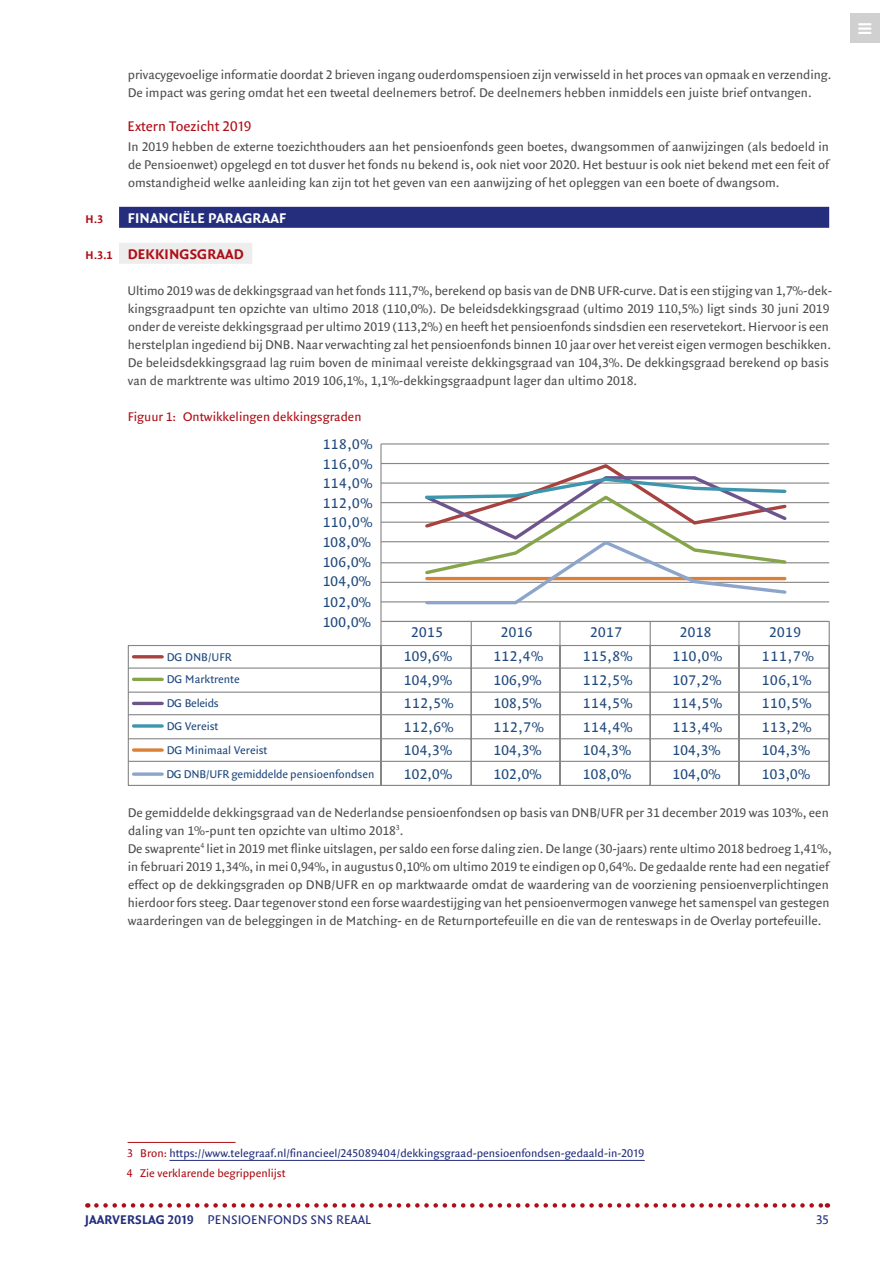
<style>
.page{position:relative;width:893px;height:1263px;background:#fff}
.page>*{position:absolute;margin:0;border:0;box-sizing:border-box;transform-origin:0 0}
.t1{font:15px "Quadraat Sans OT";letter-spacing:.035em;color:#1f497d}
.t2{font:15px "Quadraat Sans OT Bld";letter-spacing:.01em;color:#fff}
.t3{font:15px "Quadraat Sans OT";color:#ae0e16}
.t4{font:15px "Quadraat Sans OT Bld";letter-spacing:.01em;color:#ae0e16}
.t5{font:13.5px/18px "Quadraat Sans OT";color:#4f4f4f}
.t6{font:13.5px "Quadraat Sans OT";letter-spacing:.01em;color:#242e7c}
.t7{font:13.5px "Quadraat Sans OT";color:#ae0e16}
.t8{font:12px/19.2px "Quadraat Sans OT";color:#242e7c}
.t9{font:12px "Quadraat Sans OT";color:#1f497d}
.t10{font:12px "Quadraat Sans OT";letter-spacing:-.02em;color:#1f497d}
.t11{font:12px "Quadraat Sans OT Bld";color:#ae0e16}
.s1{font-size:12px}
.s2{color:#ae0e16}
.s3{font-family:"Quadraat Sans OT Bld"}
</style>
<div class="page">
<svg style="left:96px;top:1203px;width:732px;height:5px"></svg>
<div style="left:850px;top:13px;width:30px;height:30px;background:#d0d0d0"></div>
<div style="left:119px;top:207px;width:710px;height:21px;background:#242e7c"></div>
<div style="left:119px;top:243px;width:133px;height:21px;background:#ededed"></div>
<hr style="left:128px;top:1142px;width:108px;height:1px;background:#ae0e16">
<hr style="left:169px;top:1160px;width:476px;height:1px;background:#242e7c">
<hr style="left:381px;top:601px;width:448px;height:1px;background:#868686">
<hr style="left:381px;top:582px;width:448px;height:1px;background:#868686">
<hr style="left:381px;top:562px;width:448px;height:1px;background:#868686">
<hr style="left:381px;top:541px;width:448px;height:1px;background:#868686">
<hr style="left:381px;top:522px;width:448px;height:1px;background:#868686">
<hr style="left:381px;top:502px;width:448px;height:1px;background:#868686">
<hr style="left:381px;top:482px;width:448px;height:2px;background:#868686">
<hr style="left:381px;top:463px;width:448px;height:1px;background:#868686">
<hr style="left:381px;top:443px;width:448px;height:1px;background:#868686">
<hr style="left:380px;top:444px;width:2px;height:177px;background:#868686">
<hr style="left:381px;top:621px;width:448px;height:1px;background:#868686">
<hr style="left:380px;top:621px;width:2px;height:24px;background:#868686">
<hr style="left:128px;top:645px;width:701px;height:1px;background:#868686">
<hr style="left:380px;top:645px;width:2px;height:23px;background:#868686">
<hr style="left:134px;top:655px;width:28px;height:3px;background:#a8423f">
<hr style="left:128px;top:667px;width:701px;height:2px;background:#868686">
<hr style="left:380px;top:668px;width:2px;height:24px;background:#868686">
<hr style="left:134px;top:678px;width:28px;height:3px;background:#86a44a">
<hr style="left:128px;top:692px;width:701px;height:1px;background:#868686">
<hr style="left:380px;top:692px;width:2px;height:23px;background:#868686">
<hr style="left:134px;top:702px;width:28px;height:3px;background:#6e548d">
<hr style="left:128px;top:714px;width:701px;height:1px;background:#868686">
<hr style="left:380px;top:715px;width:2px;height:24px;background:#868686">
<svg style="left:134px;top:724px;width:28px;height:4px"></svg>
<hr style="left:128px;top:738px;width:701px;height:1px;background:#868686">
<hr style="left:380px;top:739px;width:2px;height:22px;background:#868686">
<svg style="left:134px;top:748px;width:28px;height:4px"></svg>
<hr style="left:128px;top:761px;width:701px;height:1px;background:#868686">
<svg style="left:128px;top:646px;width:1px;height:139px"></svg>
<hr style="left:128px;top:785px;width:701px;height:1px;background:#868686">
<hr style="left:380px;top:761px;width:2px;height:24px;background:#868686">
<svg style="left:471px;top:622px;width:1px;height:163px"></svg>
<svg style="left:559px;top:622px;width:1px;height:163px"></svg>
<svg style="left:650px;top:622px;width:1px;height:163px"></svg>
<svg style="left:738px;top:622px;width:1px;height:163px"></svg>
<svg style="left:829px;top:621px;width:1px;height:164px"></svg>
<svg style="left:134px;top:772px;width:28px;height:4px"></svg>
<svg style="left:422px;top:464px;width:367px;height:141px"></svg>
<p class="t5" style="left:128px;top:66px;width:705px">privacygevoelige informatie doordat 2 brieven ingang ouderdomspensioen zijn verwisseld in het proces van opmaak en verzending.<br>De impact was gering omdat het een tweetal deelnemers betrof. De deelnemers hebben inmiddels een juiste brief ontvangen.</p>
<p class="t3" style="left:128px;top:118px;width:126px">Extern Toezicht 2019</p>
<p class="t5" style="left:128px;top:138px;width:703px;text-align:justify">In 2019 hebben de externe toezichthouders aan het pensioenfonds geen boetes, dwangsommen of aanwijzingen (als bedoeld in de Pensioenwet) opgelegd en tot dusver het fonds nu bekend is, ook niet voor 2020. Het bestuur is ook niet bekend met een feit of omstandigheid welke aanleiding kan zijn tot het geven van een aanwijzing of het opleggen van een boete of dwangsom.</p>
<p class="t11" style="left:86px;top:212px;width:19px">H.3</p>
<p class="t2" style="left:128px;top:209px;width:160px">FINANCIËLE PARAGRAAF</p>
<p class="t4" style="left:86px;top:245px;width:160px"><span class="s1">H.3.1</span> DEKKINGSGRAAD</p>
<p class="t5" style="left:128px;top:282px;width:706px">Ultimo 2019 was de dekkingsgraad van het fonds 111,7%, berekend op basis van de DNB UFR-curve. Dat is een stijging van 1,7%-dek&shy;kingsgraadpunt ten opzichte van ultimo 2018 (110,0%). De beleidsdekkingsgraad (ultimo 2019 110,5%) ligt sinds 30 juni 2019 onder de vereiste dekkingsgraad per ultimo 2019 (113,2%) en heeft het pensioenfonds sindsdien een reservetekort. Hiervoor is een herstelplan ingediend bij DNB. Naar verwachting zal het pensioenfonds binnen 10 jaar over het vereist eigen vermogen beschikken.<br>De beleidsdekkingsgraad lag ruim boven de minimaal vereiste dekkingsgraad van 104,3%. De dekkingsgraad berekend op basis van de marktrente was ultimo 2019 106,1%, 1,1%-dekkingsgraadpunt lager dan ultimo 2018.</p>
<p class="t7" style="left:128px;top:408px;width:235px">Figuur 1: Ontwikkelingen dekkingsgraden</p>
<p class="t1" style="left:323px;top:436px;width:51px">118,0%</p>
<p class="t1" style="left:323px;top:455px;width:51px">116,0%</p>
<p class="t1" style="left:323px;top:475px;width:51px">114,0%</p>
<p class="t1" style="left:323px;top:494px;width:51px">112,0%</p>
<p class="t1" style="left:323px;top:514px;width:51px">110,0%</p>
<p class="t1" style="left:323px;top:534px;width:50px">108,0%</p>
<p class="t1" style="left:323px;top:553px;width:50px">106,0%</p>
<p class="t1" style="left:323px;top:573px;width:50px">104,0%</p>
<p class="t1" style="left:323px;top:594px;width:50px">102,0%</p>
<p class="t1" style="left:323px;top:613px;width:50px">100,0%</p>
<p class="t1" style="left:411px;top:624px;width:33px">2015</p>
<p class="t1" style="left:501px;top:624px;width:33px">2016</p>
<p class="t1" style="left:590px;top:624px;width:33px">2017</p>
<p class="t1" style="left:680px;top:624px;width:33px">2018</p>
<p class="t1" style="left:769px;top:624px;width:33px">2019</p>
<p class="t9" style="left:167px;top:650px;width:67px">DG DNB/UFR</p>
<p class="t1" style="left:404px;top:648px;width:50px">109,6%</p>
<p class="t1" style="left:493px;top:648px;width:51px">112,4%</p>
<p class="t1" style="left:583px;top:648px;width:51px">115,8%</p>
<p class="t1" style="left:672px;top:648px;width:51px">110,0%</p>
<p class="t1" style="left:762px;top:648px;width:54px">111,7%</p>
<p class="t9" style="left:167px;top:672px;width:75px">DG Marktrente</p>
<p class="t1" style="left:404px;top:672px;width:50px">104,9%</p>
<p class="t1" style="left:493px;top:672px;width:50px">106,9%</p>
<p class="t1" style="left:583px;top:672px;width:51px">112,5%</p>
<p class="t1" style="left:672px;top:672px;width:51px">107,2%</p>
<p class="t1" style="left:762px;top:672px;width:51px">106,1%</p>
<p class="t10" style="left:167px;top:696px;width:54px">DG Beleids</p>
<p class="t1" style="left:404px;top:694px;width:51px">112,5%</p>
<p class="t1" style="left:493px;top:694px;width:50px">108,5%</p>
<p class="t1" style="left:583px;top:694px;width:51px">114,5%</p>
<p class="t1" style="left:672px;top:694px;width:51px">114,5%</p>
<p class="t1" style="left:762px;top:694px;width:51px">110,5%</p>
<p class="t9" style="left:167px;top:719px;width:53px">DG Vereist</p>
<p class="t1" style="left:404px;top:718px;width:51px">112,6%</p>
<p class="t1" style="left:493px;top:718px;width:52px">112,7%</p>
<p class="t1" style="left:583px;top:718px;width:51px">114,4%</p>
<p class="t1" style="left:672px;top:718px;width:51px">113,4%</p>
<p class="t1" style="left:762px;top:718px;width:51px">113,2%</p>
<p class="t9" style="left:167px;top:743px;width:102px">DG Minimaal Vereist</p>
<p class="t1" style="left:404px;top:741px;width:50px">104,3%</p>
<p class="t1" style="left:493px;top:741px;width:50px">104,3%</p>
<p class="t1" style="left:583px;top:741px;width:50px">104,3%</p>
<p class="t1" style="left:672px;top:741px;width:50px">104,3%</p>
<p class="t1" style="left:762px;top:741px;width:50px">104,3%</p>
<p class="t9" style="left:166px;top:767px;width:210px">DG DNB/UFR gemiddelde pensioenfondsen</p>
<p class="t1" style="left:404px;top:765px;width:50px">102,0%</p>
<p class="t1" style="left:493px;top:765px;width:50px">102,0%</p>
<p class="t1" style="left:583px;top:765px;width:50px">108,0%</p>
<p class="t1" style="left:672px;top:765px;width:50px">104,0%</p>
<p class="t1" style="left:762px;top:765px;width:50px">103,0%</p>
<p class="t5" style="left:128px;top:804px;width:705px">De gemiddelde dekkingsgraad van de Nederlandse pensioenfondsen op basis van DNB/UFR per 31 december 2019 was 103%, een daling van 1%-punt ten opzichte van ultimo 2018<sup>3</sup>.<br>De swaprente<sup>4</sup> liet in 2019 met flinke uitslagen, per saldo een forse daling zien. De lange (30-jaars) rente ultimo 2018 bedroeg 1,41%, in februari 2019 1,34%, in mei 0,94%, in augustus 0,10% om ultimo 2019 te eindigen op 0,64%. De gedaalde rente had een negatief effect op de dekkingsgraden op DNB/UFR en op marktwaarde omdat de waardering van de voorziening pensioenverplichtingen hierdoor fors steeg. Daar tegenover stond een forse waardestijging van het pensioenvermogen vanwege het samenspel van gestegen waarderingen van de beleggingen in de Matching- en de Returnportefeuille en die van de renteswaps in de Overlay portefeuille.</p>
<p class="t8" style="left:127px;top:1144px;width:519px"><span class="s2">3 Bron:</span> https://www.telegraaf.nl/financieel/245089404/dekkingsgraad-pensioenfondsen-gedaald-in-2019<br><span class="s2">4 Zie verklarende begrippenlijst</span></p>
<p class="t6" style="left:85px;top:1212px;width:288px"><span class="s3">JAARVERSLAG 2019</span> PENSIOENFONDS SNS REAAL</p>
<p class="t6" style="left:816px;top:1212px;width:14px">35</p>
</div>
